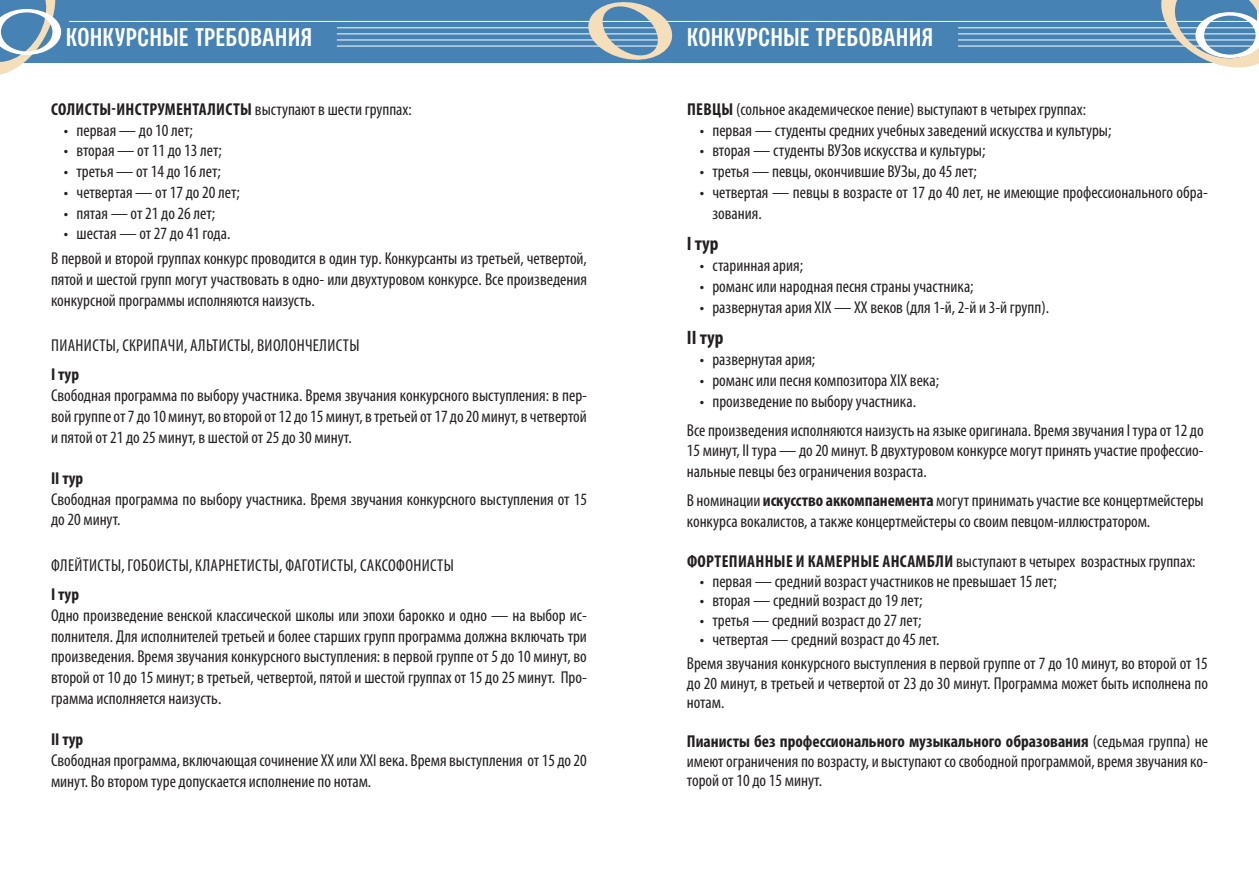
<style>
.page{position:relative;width:1259px;height:893px;background:#fff}
.page>*{position:absolute;margin:0;border:0;box-sizing:border-box;transform-origin:0 0}
.t1{font:25.5px "Parangon 410 C";letter-spacing:.005em;color:#fff}
.t2{font:700 condensed 19.5px "Myriad Pro";color:#231f20}
.t3{font:condensed 17.25px/20.7px "Myriad Pro";color:#231f20;text-align:justify}
.t4{font:700 condensed 17.25px "Myriad Pro";letter-spacing:.01em;color:#231f20}
.s1{font-weight:400}
.s2{font-weight:700}
</style>
<div class="page">
<div style="left:0;top:0;width:1256px;height:62px;background:#4682b3"></div>
<svg style="left:0;top:0;width:61px;height:75px"></svg>
<hr style="left:69px;top:21px;width:1190px;height:1px;background:#fff">
<hr style="left:337px;top:46px;width:922px;height:1px;background:#fff">
<hr style="left:337px;top:40px;width:922px;height:1px;background:#fff">
<hr style="left:337px;top:34px;width:922px;height:1px;background:#fff">
<hr style="left:337px;top:27px;width:922px;height:1px;background:#fff">
<svg style="left:1153px;top:0;width:106px;height:68px"></svg>
<div style="left:666px;top:24px;width:292px;height:31px;background:#4682b3"></div>
<svg style="left:586px;top:2px;width:89px;height:61px"></svg>
<p class="t1" style="left:66px;top:25px;width:248px">Конкурсные требования</p>
<p class="t1" style="left:687px;top:24px;width:248px">Конкурсные требования</p>
<p class="t4" style="left:51px;top:98px;width:362px">Солисты-инструменталисты<span class="s1">выступают в шести группах:</span></p>
<p class="t3" style="left:64px;top:119px;width:131px">• первая — до 10 лет;</p>
<p class="t3" style="left:64px;top:140px;width:160px">• вторая — от 11 до 13 лет;</p>
<p class="t3" style="left:64px;top:161px;width:159px">• третья — от 14 до 16 лет;</p>
<p class="t3" style="left:64px;top:182px;width:178px">• четвертая — от 17 до 20 лет;</p>
<p class="t3" style="left:64px;top:202px;width:153px">• пятая — от 21 до 26 лет;</p>
<p class="t3" style="left:64px;top:223px;width:168px">• шестая — от 27 до 41 года.</p>
<p class="t3" style="left:51px;top:248px;width:537px">В первой и второй группах конкурс проводится в один тур. Конкурсанты из третьей, четвертой, пятой и шестой групп могут участвовать в одно- или двухтуровом конкурсе. Все произведения конкурсной программы исполняются наизусть.</p>
<p class="t3" style="left:51px;top:335px;width:17px">Пианис</p>
<p class="t3" style="left:99px;top:335px;width:32px">ты, скрипачи</p>
<p class="t3" style="left:184px;top:335px;width:82px">, ал ьтисты, виолонч</p>
<p class="t3" style="left:313px;top:335px;width:48px">елисты</p>
<p class="t4" style="left:51px;top:364px;width:30px">I тур</p>
<p class="t3" style="left:51px;top:385px;width:537px">Свободная программа по выбору участника. Время звучания конкурсного выступления: в пер&shy;вой группе от 7 до 10 минут, во второй от 12 до 15 минут, в третьей от 17 до 20 минут, в четвертой и пятой от 21 до 25 минут, в шестой от 25 до 30 минут.</p>
<p class="t4" style="left:51px;top:467px;width:34px">II тур</p>
<p class="t3" style="left:51px;top:488px;width:537px">Свободная программа по выбору участника. Время звучания конкурсного выступления от 15 до 20 минут.</p>
<p class="t3" style="left:51px;top:555px;width:85px">Флейтисты, гобоис</p>
<p class="t3" style="left:172px;top:555px;width:32px">ты, кларн</p>
<p class="t3" style="left:234px;top:555px;width:60px">етисты, фаго</p>
<p class="t3" style="left:315px;top:555px;width:54px">тисты, саксофонис</p>
<p class="t3" style="left:437px;top:555px;width:18px">ты</p>
<p class="t4" style="left:51px;top:584px;width:30px">I тур</p>
<p class="t3" style="left:51px;top:605px;width:537px">Одно произведение венской классической школы или эпохи барокко и одно — на выбор ис&shy;полнителя. Для исполнителей третьей и более старших групп программа должна включать три произведения. Время звучания конкурсного выступления: в первой группе от 5 до 10 минут, во второй от 10 до 15 минут; в третьей, четвертой, пятой и шестой группах от 15 до 25 минут. Про&shy;грамма исполняется наизусть.</p>
<p class="t4" style="left:51px;top:729px;width:34px">II тур</p>
<p class="t3" style="left:51px;top:749px;width:537px">Свободная программа, включающая сочинение XX или XXI века. Время выступления от 15 до 20 минут. Во втором туре допускается исполнение по нотам.</p>
<p class="t3" style="left:687px;top:99px;width:400px"><span class="s2">Певцы</span> (сольное академическое пение) выступают в четырех группах:</p>
<p class="t3" style="left:699px;top:119px;width:413px">• первая — студенты средних учебных заведений искусства и культуры;</p>
<p class="t3" style="left:699px;top:140px;width:287px">• вторая — студенты ВУЗов искусства и культуры;</p>
<p class="t3" style="left:699px;top:161px;width:279px">• третья — певцы, окончившие ВУЗы, до 45 лет;</p>
<p class="t3" style="left:712px;top:182px;width:497px;text-indent:-13px">• четвертая — певцы в возрасте от 17 до 40 лет, не имеющие профессионального обра&shy;зования.</p>
<p class="t2" style="left:687px;top:232px;width:33px">I тур</p>
<p class="t3" style="left:699px;top:255px;width:105px">• старинная ария;</p>
<p class="t3" style="left:699px;top:276px;width:275px">• романс или народная песня страны участника;</p>
<p class="t3" style="left:699px;top:296px;width:351px">• развернутая ария XIX — XX веков (для 1-й, 2-й и 3-й групп).</p>
<p class="t2" style="left:687px;top:326px;width:38px">II тур</p>
<p class="t3" style="left:699px;top:349px;width:117px">• развернутая ария;</p>
<p class="t3" style="left:699px;top:370px;width:241px">• романс или песня композитора XIX века;</p>
<p class="t3" style="left:699px;top:390px;width:218px">• произведение по выбору участника.</p>
<p class="t3" style="left:687px;top:419px;width:518px">Все произведения исполняются наизусть на языке оригинала. Время звучания I тура от 12 до 15 минут, II тура — до 20 минут. В двухтуровом конкурсе могут принять участие профессио&shy;нальные певцы без ограничения возраста.</p>
<p class="t3" style="left:687px;top:490px;width:518px">В номинации <span class="s2">искусство аккомпанемента</span> могут принимать участие все концертмейстеры конкурса вокалистов, а также концертмейстеры со своим певцом-иллюстратором.</p>
<p class="t3" style="left:687px;top:551px;width:510px"><span class="s2">Фортепианные и камерные ансамбли</span> выступают в четырех возрастных группах:</p>
<p class="t3" style="left:699px;top:570px;width:359px">• первая — средний возраст участников не превышает 15 лет;</p>
<p class="t3" style="left:699px;top:590px;width:224px">• вторая — средний возраст до 19 лет;</p>
<p class="t3" style="left:699px;top:609px;width:223px">• третья — средний возраст до 27 лет;</p>
<p class="t3" style="left:699px;top:629px;width:241px">• четвертая — средний возраст до 45 лет.</p>
<p class="t3" style="left:687px;top:653px;width:522px;line-height:19.5px">Время звучания конкурсного выступления в первой группе от 7 до 10 минут, во второй от 15 до 20 минут, в третьей и четвертой от 23 до 30 минут. Программа может быть исполнена по нотам.</p>
<p class="t3" style="left:687px;top:731px;width:522px;line-height:19.5px"><span class="s2">Пианисты без профессионального музыкального образования</span> (седьмая группа) не имеют ограничения по возрасту, и выступают со свободной программой, время звучания ко&shy;торой от 10 до 15 минут.</p>
</div>
